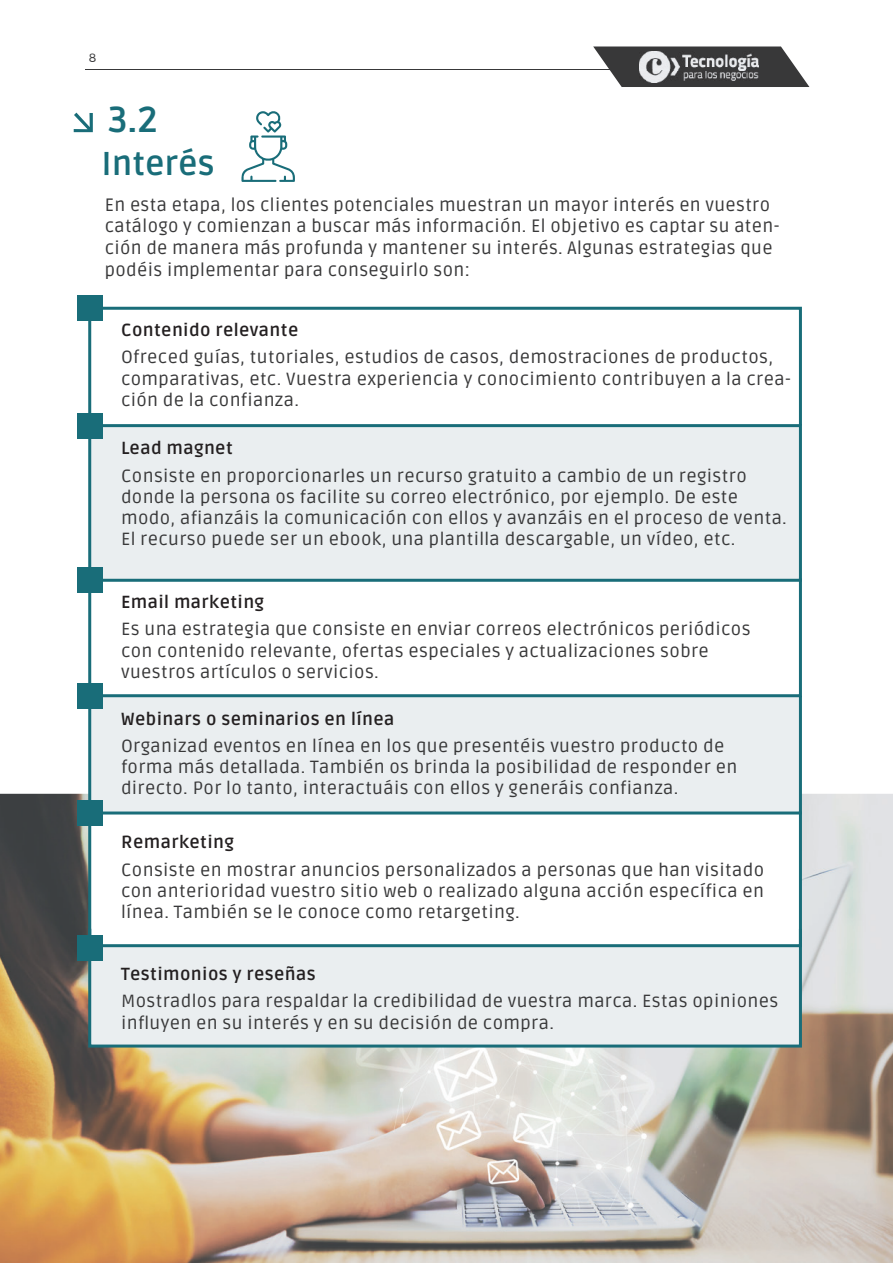
<style>
.page{position:relative;width:893px;height:1263px;background:#fff}
.page>*{position:absolute;margin:0;border:0;box-sizing:border-box;transform-origin:0 0}
.t1{font:700 36px "Ruda";color:#196d79}
.t2{font:700 33px "Ruda";color:#196d79}
.t3{font:18px/21.6px "Ruda";letter-spacing:.02em;color:#383839}
.t4{font:17.7px/21.3px "Ruda";letter-spacing:.02em;color:#383839}
.t5{font:700 17.4px "Ruda";letter-spacing:.025em;color:#231f20}
.t6{font:12px "Montserrat";color:#383839}
</style>
<div class="page">
<svg style="left:593px;top:47px;width:216px;height:40px"></svg>
<img style="left:0;top:794px;width:893px;height:469px">
<div style="left:90px;top:308px;width:710px;height:738px;background:#fff"></div>
<hr style="left:85px;top:69px;width:673px;height:1px;background:#383839">
<img style="left:639px;top:51px;width:119px;height:31px">
<img style="left:639px;top:69px;width:119px;height:1px">
<svg style="left:74px;top:113px;width:19px;height:19px"></svg>
<div style="left:90px;top:426px;width:710px;height:154px;background:#eaeef0"></div>
<div style="left:90px;top:696px;width:710px;height:117px;background:#eaeef0"></div>
<div style="left:88px;top:424px;width:714px;height:158px;border:3px solid #196d79"></div>
<div style="left:77px;top:295px;width:26px;height:26px;background:#196d79"></div>
<div style="left:88px;top:307px;width:714px;height:120px;border:3px solid #196d79"></div>
<div style="left:77px;top:567px;width:26px;height:26px;background:#196d79"></div>
<div style="left:88px;top:577px;width:714px;height:120px;border:3px solid #196d79"></div>
<div style="left:77px;top:413px;width:26px;height:25px;background:#196d79"></div>
<div style="left:88px;top:694px;width:714px;height:120px;border:3px solid #196d79"></div>
<div style="left:77px;top:683px;width:26px;height:26px;background:#196d79"></div>
<div style="left:90px;top:946px;width:710px;height:100px;background:#eaeef0"></div>
<div style="left:77px;top:800px;width:26px;height:26px;background:#196d79"></div>
<div style="left:88px;top:810px;width:714px;height:137px;border:3px solid #196d79"></div>
<div style="left:88px;top:927px;width:714px;height:120px;border:3px solid #196d79"></div>
<div style="left:77px;top:935px;width:26px;height:26px;background:#196d79"></div>
<svg style="left:241px;top:111px;width:54px;height:71px"></svg>
<p class="t6" style="left:89px;top:49px;width:9px">8</p>
<h1 class="t1" style="left:108px;top:100px;width:51px">3.2</h1>
<h2 class="t2" style="left:102px;top:145px;width:114px">Interés</h2>
<p class="t3" style="left:105px;top:194px;width:676px">En esta etapa, los clientes potenciales muestran un mayor interés en vuestro catálogo y comienzan a buscar más información. El objetivo es captar su aten&shy;ción de manera más profunda y mantener su interés. Algunas estrategias que podéis implementar para conseguirlo son:</p>
<p class="t5" style="left:121px;top:320px;width:179px">Contenido relevante</p>
<p class="t4" style="left:121px;top:347px;width:671px">Ofreced guías, tutoriales, estudios de casos, demostraciones de productos, comparativas, etc. Vuestra experiencia y conocimiento contribuyen a la crea&shy;ción de la confianza.</p>
<p class="t5" style="left:121px;top:439px;width:113px">Lead magnet</p>
<p class="t4" style="left:121px;top:465px;width:667px">Consiste en proporcionarles un recurso gratuito a cambio de un registro donde la persona os facilite su correo electrónico, por ejemplo. De este modo, afianzáis la comunicación con ellos y avanzáis en el proceso de venta.<br>El recurso puede ser un ebook, una plantilla descargable, un vídeo, etc.</p>
<p class="t5" style="left:121px;top:592px;width:145px">Email marketing</p>
<p class="t4" style="left:121px;top:619px;width:631px">Es una estrategia que consiste en enviar correos electrónicos periódicos con contenido relevante, ofertas especiales y actualizaciones sobre vuestros artículos o servicios.</p>
<p class="t5" style="left:121px;top:709px;width:275px">Webinars o seminarios en línea</p>
<p class="t4" style="left:121px;top:735px;width:618px">Organizad eventos en línea en los que presentéis vuestro producto de forma más detallada. También os brinda la posibilidad de responder en directo. Por lo tanto, interactuáis con ellos y generáis confianza.</p>
<p class="t5" style="left:121px;top:833px;width:114px">Remarketing</p>
<p class="t4" style="left:121px;top:859px;width:645px;text-align:justify">Consiste en mostrar anuncios personalizados a personas que han visitado con anterioridad vuestro sitio web o realizado alguna acción específica en línea. También se le conoce como retargeting.</p>
<p class="t5" style="left:121px;top:964px;width:196px">Testimonios y reseñas</p>
<p class="t4" style="left:121px;top:991px;width:659px">Mostradlos para respaldar la credibilidad de vuestra marca. Estas opiniones influyen en su interés y en su decisión de compra.</p>
</div>
